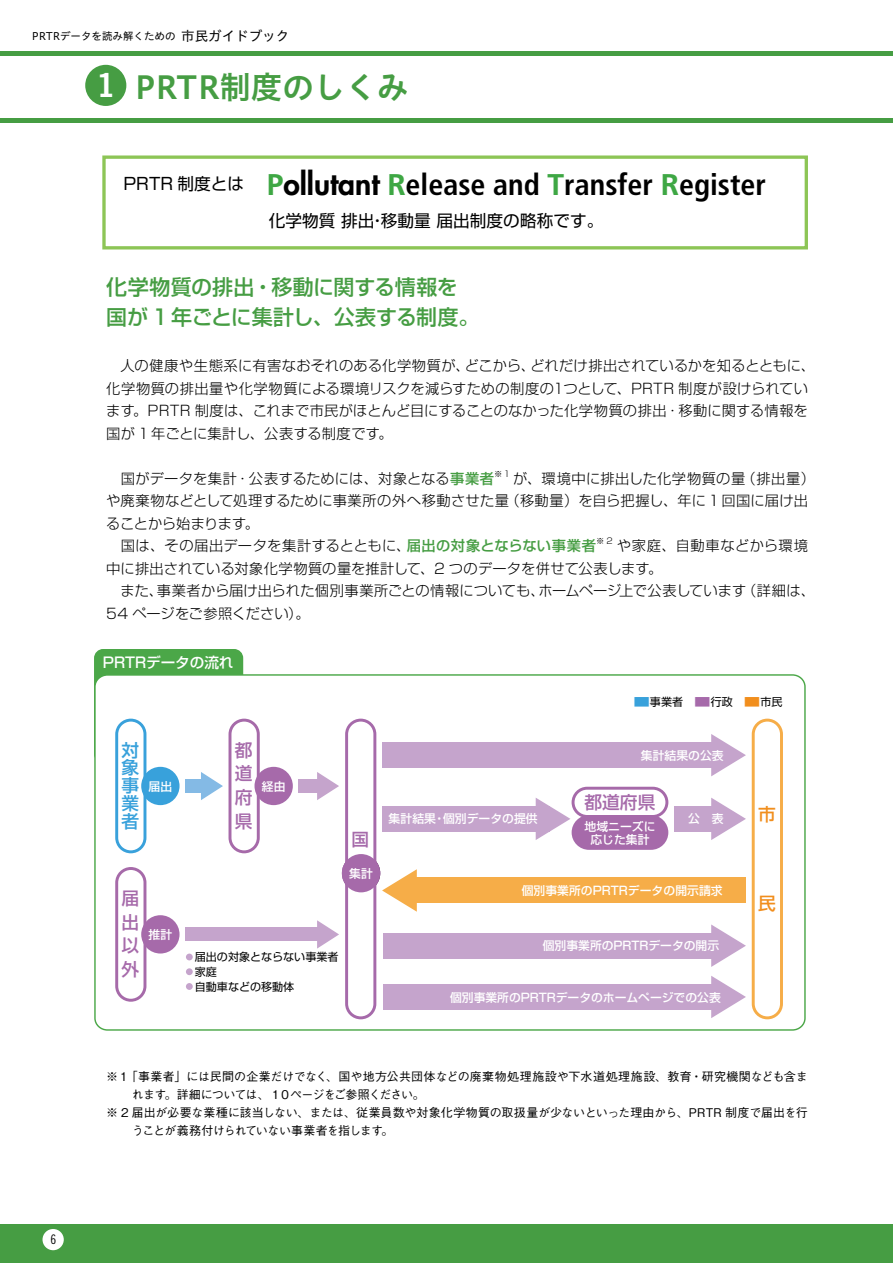
<style>
.page{position:relative;width:893px;height:1263px;background:#fff}
.page>*{position:absolute;margin:0;border:0;box-sizing:border-box;transform-origin:0 0}
.t1{font:31.5px "Hiragino UD Sans Std W6";color:#469d43}
.t2{font:700 condensed 30px "Frutiger";color:#000}
.t3{font:500 21px/30px "Shin Go Pro";letter-spacing:-.01em;color:#469d43}
.t4{font:500 17.7px/23.5px "Shin Go Pr 5";color:#a66aaa;text-align:justify}
.t5{font:500 17.7px/17.7px "Shin Go Pr 5";color:#38a1db;text-align:justify}
.t6{font:500 17.7px "Shin Go Pr 5";color:#f18e1d}
.t7{font:16.65px "Shin Go Pr 5";letter-spacing:.005em;color:#000}
.t8{font:500 14.55px "Shin Go Pro";color:#fff}
.t9{font:300 14.25px/22.5px "Shin Go Pro";letter-spacing:.01em;color:#000}
.t10{font:13.2px "Trade Gothic Cond Eighteen";color:#000}
.t11{font:500 12px "Gothic BBB Pro";letter-spacing:-.01em;color:#000}
.t12{font:500 12px "Gothic BBB Pro";letter-spacing:.015em;color:#000}
.t13{font:500 12px "Gothic BBB Pro";letter-spacing:-.07em;color:#000}
.t14{font:500 12px "Gothic BBB Pro";letter-spacing:-.06em;color:#000}
.t15{font:500 11.85px/13.2px "Shin Go Pr 5";letter-spacing:.005em;color:#fff;text-align:center}
.t16{font:11.1px "Shin Go Pr 5";color:#000}
.t17{font:10.5px "Hiragino UD Sans Std W4";color:#000}
.t18{font:300 8.25px "Shin Go Pro";color:#000}
.s1{font-size:13.5px}
.s2{font-family:"Trade Gothic Bold Two";font-size:32.85px;color:#fff}
.s3{font-stretch:normal;color:#3ea744}
.s4{font-family:"Futura";font-weight:800;font-stretch:normal}
.s5{font-weight:500;color:#469d43}
.s6{color:#c5a4cc}
.s7{color:#38a1db}
.s8{color:#a66aaa}
.s9{color:#f18e1d}
</style>
<div class="page">
<div style="left:0;top:1225px;width:893px;height:38px;background:#469d43"></div>
<div style="left:43px;top:1229px;width:21px;height:21px;background:#fff;border-radius:50%"></div>
<hr style="left:0;top:51px;width:893px;height:4px;background:#469d43">
<div style="left:85px;top:65px;width:41px;height:41px;background:#469d43;border-radius:50%"></div>
<div style="left:0;top:118px;width:893px;height:5px;background:#469d43"></div>
<div style="left:102px;top:155px;width:706px;height:94px;border:3px solid #8dc556"></div>
<div style="left:95px;top:650px;width:147px;height:112px;background:#4ba748;border-radius:8px"></div>
<div style="left:94px;top:649px;width:149px;height:114px;border:1px solid #4ba748;border-radius:8px"></div>
<div style="left:95px;top:675px;width:710px;height:355px;background:#fff;border-radius:12px"></div>
<svg style="left:201px;top:772px;width:22px;height:28px"></svg>
<div style="left:185px;top:779px;width:20px;height:14px;background:#84bae5"></div>
<svg style="left:115px;top:719px;width:31px;height:134px"></svg>
<div style="left:141px;top:767px;width:39px;height:38px;background:#38a1db;border-radius:50%"></div>
<svg style="left:317px;top:772px;width:22px;height:28px"></svg>
<div style="left:185px;top:927px;width:136px;height:14px;background:#c5a4cc"></div>
<svg style="left:115px;top:867px;width:31px;height:135px"></svg>
<div style="left:141px;top:915px;width:39px;height:38px;background:#a66aaa;border-radius:50%"></div>
<svg style="left:317px;top:920px;width:22px;height:28px"></svg>
<div style="left:299px;top:779px;width:22px;height:14px;background:#c5a4cc"></div>
<svg style="left:711px;top:734px;width:35px;height:42px"></svg>
<div style="left:383px;top:743px;width:334px;height:25px;background:#c5a4cc"></div>
<svg style="left:229px;top:719px;width:31px;height:134px"></svg>
<div style="left:255px;top:767px;width:38px;height:38px;background:#a66aaa;border-radius:50%"></div>
<div style="left:345px;top:719px;width:31px;height:300px;border:3px solid #a66aaa;border-radius:14px"></div>
<div style="left:752px;top:719px;width:31px;height:300px;border:3px solid #f6ad48;border-radius:14px"></div>
<div style="left:342px;top:854px;width:38px;height:38px;background:#a66aaa;border-radius:50%"></div>
<div style="left:183px;top:951px;width:13px;height:12px;border:3px solid #fff;border-radius:50%"></div>
<div style="left:183px;top:965px;width:13px;height:13px;border:3px solid #fff;border-radius:50%"></div>
<div style="left:183px;top:980px;width:13px;height:13px;border:3px solid #fff;border-radius:50%"></div>
<svg style="left:711px;top:798px;width:35px;height:42px"></svg>
<div style="left:383px;top:806px;width:167px;height:25px;background:#c5a4cc"></div>
<div style="left:674px;top:806px;width:41px;height:25px;background:#c5a4cc"></div>
<svg style="left:382px;top:869px;width:35px;height:43px"></svg>
<div style="left:410px;top:878px;width:336px;height:25px;background:#f6ad48"></div>
<svg style="left:711px;top:924px;width:35px;height:43px"></svg>
<div style="left:383px;top:933px;width:334px;height:25px;background:#c5a4cc"></div>
<svg style="left:711px;top:976px;width:35px;height:42px"></svg>
<div style="left:383px;top:984px;width:334px;height:25px;background:#c5a4cc"></div>
<div style="left:573px;top:816px;width:94px;height:32px;background:#a66aaa;border-radius:16px"></div>
<div style="left:572px;top:815px;width:96px;height:35px;border:3px solid #a66aaa;border-radius:16px"></div>
<svg style="left:536px;top:787px;width:132px;height:53px"></svg>
<p class="t17" style="left:32px;top:28px;width:259px">PRTRデータを読み解くための <span class="s1">市民ガイドブック</span></p>
<h1 class="t1" style="left:96px;top:63px;width:314px"><span class="s2">1</span> PRTR制度のしくみ</h1>
<h2 class="t2" style="left:124px;top:167px;width:644px"><sup>PRTR</sup> <sup>制度とは</sup> <span class="s3">P</span><span class="s4">ollutant</span> <span class="s3">R</span>elease and <span class="s3">T</span>ransfer <span class="s3">R</span>egister</h2>
<p class="t7" style="left:269px;top:207px;width:336px">化学物質 排出 ・移動量 届出制度の略称です。</p>
<h3 class="t3" style="left:106px;top:269px;width:375px">化学物質の排出・移動に関する情報を国が 1 年ごとに集計し、公表する制度。</h3>
<p class="t9" style="left:106px;top:353px;width:710px">　人の健康や生態系に有害なおそれのある化学物質が、どこから、どれだけ排出されているかを知るとともに、化学物質の排出量や化学物質による環境リスクを減らすための制度の１つとして、PRTR 制度が設けられています。PRTR 制度は、これまで市民がほとんど目にすることのなかった化学物質の排出・移動に関する情報を国が 1 年ごとに集計し、公表する制度です。</p>
<p class="t9" style="left:106px;top:466px;width:389px">　国がデータを集計・公表するためには、対象となる<span class="s5">事業者</span></p>
<p class="t18" style="left:494px;top:467px;width:18px">※1</p>
<p class="t9" style="left:106px;top:466px;width:710px;text-indent:407px">が、環境中に排出した化学物質の量（排出量）や廃棄物などとして処理するために事業所の外へ移動させた量（移動量）を自ら把握し、年に 1回国に届け出ることから始まります。<br>　国は、その届出データを集計するとともに、<span class="s5">届出の対象とならない事業者</span></p>
<p class="t18" style="left:596px;top:535px;width:18px">※ 2</p>
<p class="t9" style="left:106px;top:533px;width:710px;text-indent:510px">や家庭、自動車などから環境中に排出されている対象化学物質の量を推計して、2 つのデータを併せて公表します。<br>　また、事業者から届け出られた個別事業所ごとの情報についても、ホームページ上で公表しています（詳細は、54 ページをご参照ください）。</p>
<p class="t8" style="left:103px;top:650px;width:132px">PRTRデータの流れ</p>
<p class="t5" style="left:121px;top:739px;width:19px">対象事業者</p>
<p class="t15" style="left:149px;top:779px;width:25px">届出</p>
<p class="t4" style="left:121px;top:885px;width:19px">届出以外</p>
<p class="t15" style="left:149px;top:927px;width:25px">推計</p>
<p class="t4" style="left:235px;top:737px;width:19px">都道府県</p>
<p class="t15" style="left:262px;top:779px;width:25px">経由</p>
<p class="t4" style="left:351px;top:826px;width:18px">国</p>
<p class="t15" style="left:349px;top:866px;width:25px">集計</p>
<p class="t16" style="left:184px;top:948px;width:156px"><span class="s6">●</span>届出の対象とならない事業者</p>
<p class="t16" style="left:184px;top:962px;width:35px"><span class="s6">●</span>家庭</p>
<p class="t16" style="left:184px;top:977px;width:112px"><span class="s6">●</span>自動車などの移動体</p>
<p class="t16" style="left:633px;top:692px;width:151px"><span class="s7">■</span>事業者　<span class="s8">■</span>行政　<span class="s9">■</span>市民</p>
<p class="t15" style="left:389px;top:811px;width:151px">集計結果・個別データの提供</p>
<p class="t15" style="left:641px;top:747px;width:84px">集計結果の公表</p>
<p class="t4" style="left:585px;top:789px;width:72px">都道府県</p>
<p class="t15" style="left:584px;top:818px;width:73px">地域ニーズに応じた集計</p>
<p class="t15" style="left:688px;top:811px;width:37px">公　表</p>
<p class="t15" style="left:522px;top:883px;width:202px">個別事業所のPRTRデータの開示請求</p>
<p class="t15" style="left:543px;top:938px;width:178px">個別事業所のPRTRデータの開示</p>
<p class="t15" style="left:450px;top:989px;width:272px">個別事業所のPRTRデータのホームページでの公表</p>
<p class="t6" style="left:758px;top:800px;width:19px">市</p>
<p class="t6" style="left:758px;top:888px;width:19px">民</p>
<p class="t10" style="left:50px;top:1232px;width:7px">6</p>
<p class="t12" style="left:106px;top:1067px;width:703px">※1 「事業者」には民間の企業だけでなく、国や地方公共団体などの廃棄物処理施設や下水道処理施設、教育・研究機関なども含ま</p>
<p class="t13" style="left:132px;top:1085px;width:295px">れます。詳細については、１０ページをご参照ください。</p>
<p class="t11" style="left:106px;top:1103px;width:703px">※ 2 届出が必要な業種に該当しない、または、従業員数や対象化学物質の取扱量が少ないといった理由から、PRTR 制度で届出を行</p>
<p class="t14" style="left:132px;top:1121px;width:263px">うことが義務付けられていない事業者を指します。</p>
</div>
